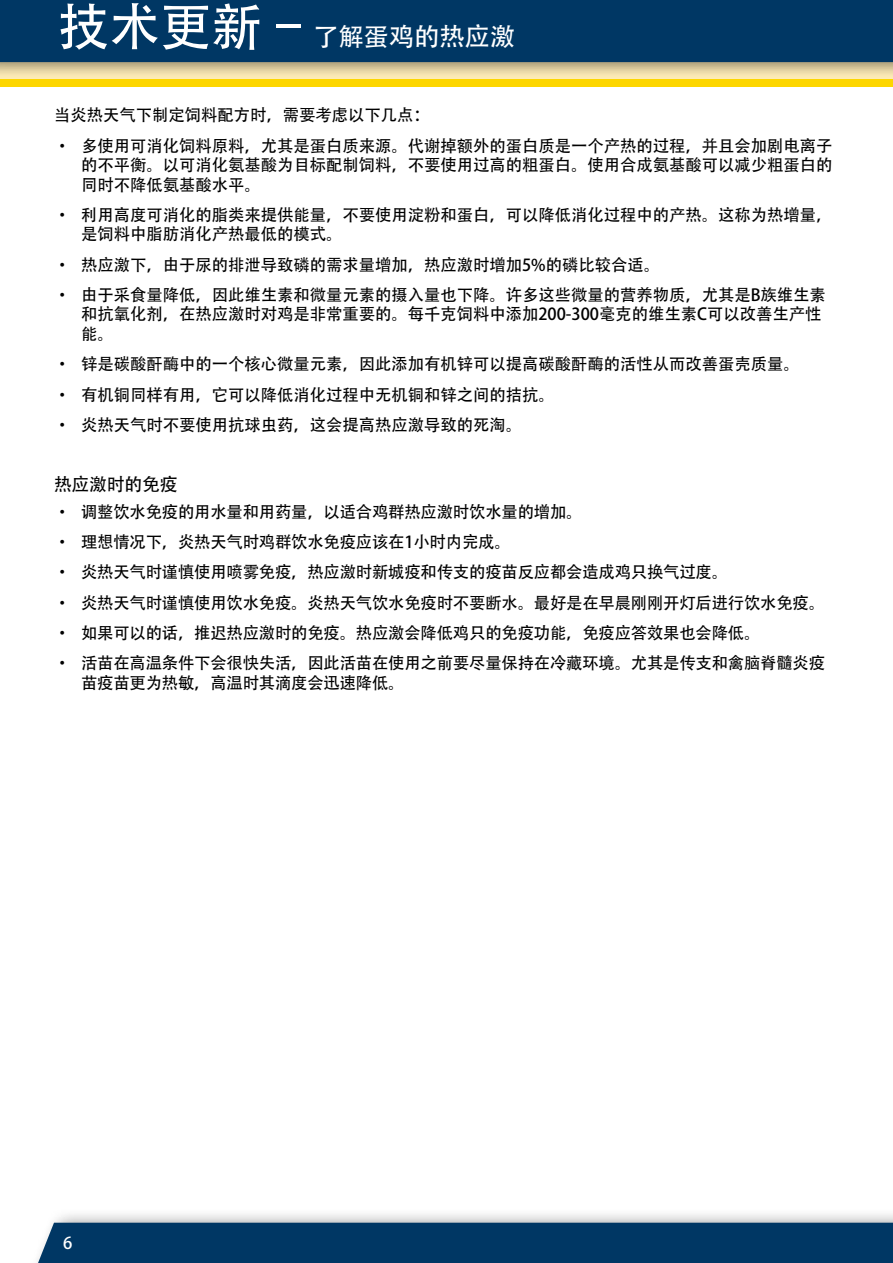
<style>
.page{position:relative;width:893px;height:1263px;background:#fff}
.page>*{position:absolute;margin:0;border:0;box-sizing:border-box;transform-origin:0 0}
.t1{font:25.5px "Adobe Heiti Std";letter-spacing:-.01em;color:#fff}
.t2{font:18px "Adobe Heiti Std";letter-spacing:-.01em;color:#000}
.t3{font:16.5px/19.5px "Adobe Heiti Std";color:#000}
.t4{font:16.5px "Adobe Heiti Std";color:#fff}
.s1{font-size:51px}
</style>
<div class="page">
<div style="left:27px;top:1207px;width:866px;height:56px;background:#000;opacity:.4"></div>
<div style="left:33px;top:1223px;width:860px;height:40px;background:#003764"></div>
<div style="left:0;top:79px;width:893px;height:8px;background:#fdd600"></div>
<div style="left:0;top:0;width:893px;height:78px;background:#000;opacity:.4"></div>
<div style="left:0;top:0;width:893px;height:62px;background:#003764"></div>
<h1 class="t1" style="left:58px;top:21px;width:459px"><span class="s1">技术更新–</span>了解蛋鸡的热应激</h1>
<p class="t3" style="left:54px;top:106px;width:377px">当炎热天气下制定饲料配方时，需要考虑以下几点：</p>
<p class="t3" style="left:81px;top:136px;width:753px;text-align:justify;text-indent:-27px">• 多使用可消化饲料原料，尤其是蛋白质来源。代谢掉额外的蛋白质是一个产热的过程，并且会加剧电离子的不平衡。以可消化氨基酸为目标配制饲料，不要使用过高的粗蛋白。使用合成氨基酸可以减少粗蛋白的同时不降低氨基酸水平。</p>
<p class="t3" style="left:81px;top:205px;width:753px;text-indent:-27px">• 利用高度可消化的脂类来提供能量，不要使用淀粉和蛋白，可以降低消化过程中的产热。这称为热增量，是饲料中脂肪消化产热最低的模式。</p>
<p class="t3" style="left:54px;top:255px;width:607px">• 热应激下，由于尿的排泄导致磷的需求量增加，热应激时增加5%的磷比较合适。</p>
<p class="t3" style="left:81px;top:286px;width:746px;text-indent:-27px">• 由于采食量降低，因此维生素和微量元素的摄入量也下降。许多这些微量的营养物质，尤其是B族维生素和抗氧化剂，在热应激时对鸡是非常重要的。每千克饲料中添加200-300毫克的维生素C可以改善生产性能。</p>
<p class="t3" style="left:54px;top:355px;width:747px">• 锌是碳酸酐酶中的一个核心微量元素，因此添加有机锌可以提高碳酸酐酶的活性从而改善蛋壳质量。</p>
<p class="t3" style="left:54px;top:385px;width:502px">• 有机铜同样有用，它可以降低消化过程中无机铜和锌之间的拮抗。</p>
<p class="t3" style="left:54px;top:415px;width:470px">• 炎热天气时不要使用抗球虫药，这会提高热应激导致的死淘。</p>
<p class="t2" style="left:54px;top:474px;width:125px">热应激时的免疫</p>
<p class="t3" style="left:54px;top:502px;width:530px">• 调整饮水免疫的用水量和用药量，以适合鸡群热应激时饮水量的增加。</p>
<p class="t3" style="left:54px;top:533px;width:458px">• 理想情况下，炎热天气时鸡群饮水免疫应该在1小时内完成。</p>
<p class="t3" style="left:54px;top:563px;width:676px">• 炎热天气时谨慎使用喷雾免疫，热应激时新城疫和传支的疫苗反应都会造成鸡只换气过度。</p>
<p class="t3" style="left:54px;top:593px;width:773px">• 炎热天气时谨慎使用饮水免疫。炎热天气饮水免疫时不要断水。最好是在早晨刚刚开灯后进行饮水免疫。</p>
<p class="t3" style="left:54px;top:623px;width:708px">• 如果可以的话，推迟热应激时的免疫。热应激会降低鸡只的免疫功能，免疫应答效果也会降低。</p>
<p class="t3" style="left:81px;top:654px;width:746px;text-indent:-27px">• 活苗在高温条件下会很快失活，因此活苗在使用之前要尽量保持在冷藏环境。尤其是传支和禽脑脊髓炎疫苗疫苗更为热敏，高温时其滴度会迅速降低。</p>
<p class="t4" style="left:63px;top:1233px;width:11px">6</p>
</div>
